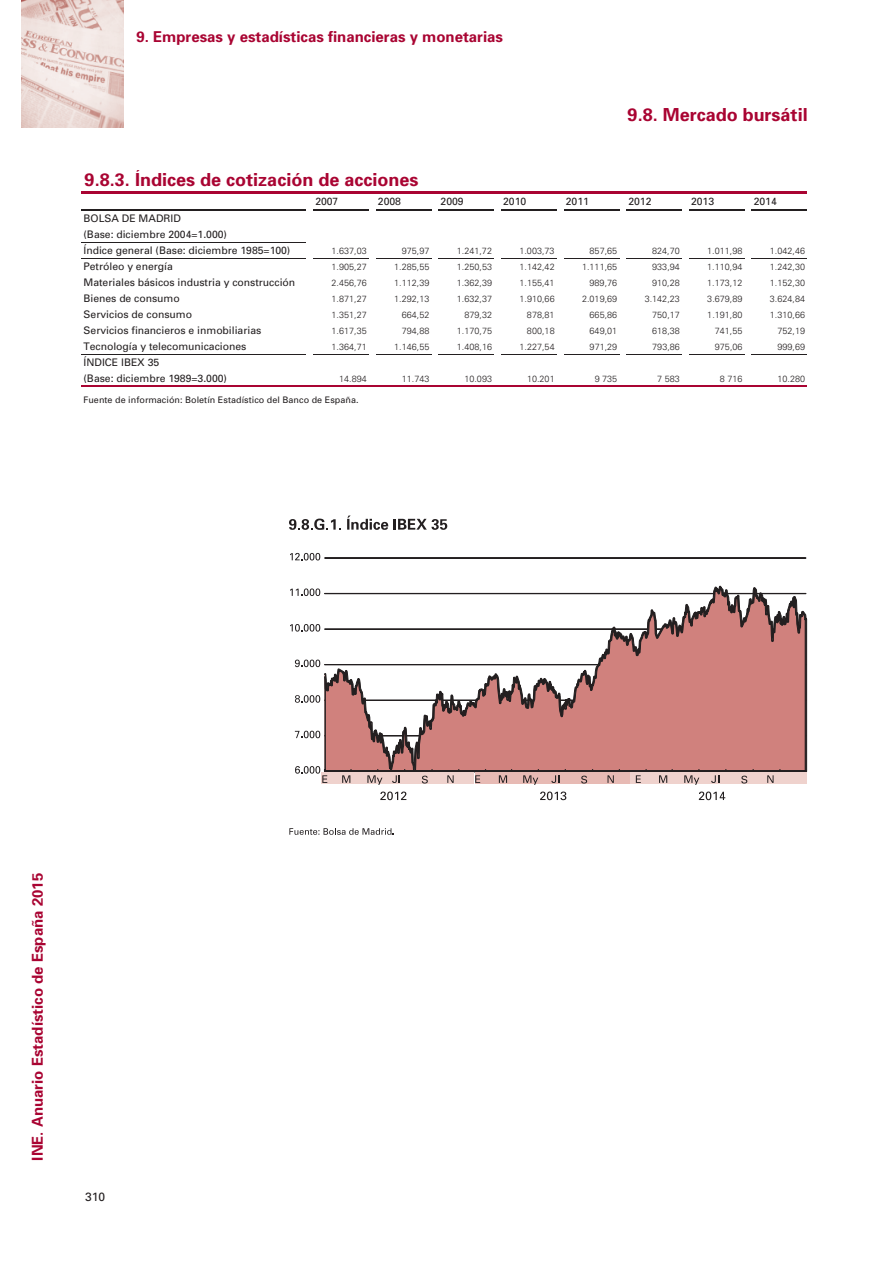
<style>
.page{position:relative;width:893px;height:1263px;background:#fff}
.page>*{position:absolute;margin:0;border:0;box-sizing:border-box;transform-origin:0 0}
.t1{font:700 18px "Univers";color:#a90432}
.t2{font:700 15px "Univers";color:#a90432}
.t3{font:12px "Univers";color:#231f20}
.t4{font:10.5px/16px "Univers";letter-spacing:-.005em;color:#231f20}
.t5{font:300 9px "Univers";letter-spacing:.005em;color:#231f20}
.t6{font:9px "Univers";letter-spacing:.005em;color:#231f20}
</style>
<div class="page">
<img style="left:21px;top:0;width:102px;height:128px">
<svg style="left:289px;top:519px;width:52px;height:11px"></svg>
<svg style="left:347px;top:516px;width:41px;height:14px"></svg>
<svg style="left:394px;top:519px;width:53px;height:11px"></svg>
<div style="left:324px;top:558px;width:482px;height:1px;border:1px solid #231f20"></div>
<svg style="left:324px;top:587px;width:482px;height:186px"></svg>
<svg style="left:415px;top:674px;width:391px;height:98px;background:#c78581"></svg>
<svg style="left:290px;top:624px;width:30px;height:8px"></svg>
<svg style="left:290px;top:588px;width:30px;height:8px"></svg>
<svg style="left:290px;top:553px;width:30px;height:7px"></svg>
<div style="left:475px;top:773px;width:156px;height:11px;background:#e7bab4"></div>
<div style="left:631px;top:773px;width:176px;height:11px;background:#efd2cd"></div>
<svg style="left:636px;top:775px;width:5px;height:8px"></svg>
<svg style="left:659px;top:775px;width:8px;height:8px"></svg>
<svg style="left:684px;top:775px;width:15px;height:10px"></svg>
<svg style="left:711px;top:775px;width:8px;height:8px"></svg>
<svg style="left:741px;top:776px;width:6px;height:8px"></svg>
<svg style="left:767px;top:775px;width:6px;height:8px"></svg>
<svg style="left:699px;top:792px;width:26px;height:8px"></svg>
<div style="left:322px;top:773px;width:152px;height:11px;background:#efd2cd"></div>
<svg style="left:295px;top:660px;width:120px;height:125px"></svg>
<svg style="left:422px;top:776px;width:6px;height:8px"></svg>
<svg style="left:447px;top:775px;width:7px;height:8px"></svg>
<svg style="left:475px;top:775px;width:5px;height:8px"></svg>
<svg style="left:499px;top:775px;width:8px;height:8px"></svg>
<svg style="left:523px;top:775px;width:15px;height:10px"></svg>
<svg style="left:551px;top:775px;width:8px;height:8px"></svg>
<svg style="left:581px;top:776px;width:6px;height:8px"></svg>
<svg style="left:607px;top:775px;width:7px;height:8px"></svg>
<svg style="left:380px;top:792px;width:26px;height:8px"></svg>
<svg style="left:540px;top:792px;width:26px;height:8px"></svg>
<svg style="left:289px;top:828px;width:105px;height:7px"></svg>
<hr style="left:81px;top:209px;width:225px;height:2px;background:#231f20">
<hr style="left:313px;top:209px;width:56px;height:2px;background:#231f20">
<hr style="left:376px;top:209px;width:56px;height:2px;background:#231f20">
<hr style="left:438px;top:209px;width:56px;height:2px;background:#231f20">
<hr style="left:501px;top:209px;width:56px;height:2px;background:#231f20">
<hr style="left:564px;top:209px;width:55px;height:2px;background:#231f20">
<hr style="left:626px;top:209px;width:56px;height:2px;background:#231f20">
<hr style="left:689px;top:209px;width:56px;height:2px;background:#231f20">
<hr style="left:81px;top:258px;width:225px;height:1px;background:#231f20">
<hr style="left:313px;top:258px;width:56px;height:1px;background:#231f20">
<hr style="left:376px;top:258px;width:56px;height:1px;background:#231f20">
<hr style="left:438px;top:258px;width:56px;height:1px;background:#231f20">
<hr style="left:501px;top:258px;width:56px;height:1px;background:#231f20">
<hr style="left:564px;top:258px;width:55px;height:1px;background:#231f20">
<hr style="left:626px;top:258px;width:56px;height:1px;background:#231f20">
<hr style="left:689px;top:258px;width:56px;height:1px;background:#231f20">
<hr style="left:81px;top:354px;width:225px;height:1px;background:#231f20">
<hr style="left:313px;top:354px;width:56px;height:1px;background:#231f20">
<hr style="left:376px;top:354px;width:56px;height:1px;background:#231f20">
<hr style="left:438px;top:354px;width:56px;height:1px;background:#231f20">
<hr style="left:501px;top:354px;width:56px;height:1px;background:#231f20">
<hr style="left:564px;top:354px;width:55px;height:1px;background:#231f20">
<hr style="left:626px;top:354px;width:56px;height:1px;background:#231f20">
<hr style="left:689px;top:354px;width:56px;height:1px;background:#231f20">
<hr style="left:81px;top:191px;width:726px;height:3px;background:#a90432">
<hr style="left:751px;top:209px;width:56px;height:2px;background:#231f20">
<hr style="left:81px;top:242px;width:225px;height:1px;background:#231f20">
<hr style="left:751px;top:258px;width:56px;height:1px;background:#231f20">
<hr style="left:751px;top:354px;width:56px;height:1px;background:#231f20">
<hr style="left:81px;top:385px;width:726px;height:2px;background:#a90432">
<h2 class="t2" style="left:136px;top:31px;width:368px">9. Empresas y estadísticas financieras y monetarias</h2>
<h1 class="t1" style="left:628px;top:108px;width:181px">9.8. Mercado bursátil</h1>
<h1 class="t1" style="left:85px;top:173px;width:335px">9.8.3. Índices de cotización de acciones</h1>
<p class="t4" style="left:315px;top:194px;width:25px">2007</p>
<p class="t4" style="left:378px;top:194px;width:25px">2008</p>
<p class="t4" style="left:441px;top:194px;width:25px">2009</p>
<p class="t4" style="left:503px;top:194px;width:25px">2010</p>
<p class="t4" style="left:566px;top:194px;width:25px">2011</p>
<p class="t4" style="left:628px;top:194px;width:25px">2012</p>
<p class="t4" style="left:691px;top:194px;width:25px">2013</p>
<p class="t4" style="left:754px;top:194px;width:25px">2014</p>
<p class="t4" style="left:84px;top:211px;width:208px">BOLSA DE MADRID<br>(Base: diciembre 2004=1.000)<br>Índice general (Base: diciembre 1985=100)</p>
<p class="t5" style="left:331px;top:247px;width:37px">1.637,03</p>
<p class="t5" style="left:402px;top:247px;width:29px">975,97</p>
<p class="t5" style="left:457px;top:247px;width:37px">1.241,72</p>
<p class="t5" style="left:519px;top:247px;width:37px">1.003,73</p>
<p class="t5" style="left:589px;top:247px;width:29px">857,65</p>
<p class="t5" style="left:652px;top:247px;width:29px">824,70</p>
<p class="t5" style="left:707px;top:247px;width:37px">1.011,98</p>
<p class="t5" style="left:770px;top:247px;width:37px">1.042,46</p>
<p class="t4" style="left:84px;top:259px;width:91px">Petróleo y energía</p>
<p class="t5" style="left:331px;top:263px;width:37px">1.905,27</p>
<p class="t5" style="left:394px;top:263px;width:37px">1.285,55</p>
<p class="t5" style="left:457px;top:263px;width:37px">1.250,53</p>
<p class="t5" style="left:519px;top:263px;width:37px">1.142,42</p>
<p class="t5" style="left:582px;top:263px;width:37px">1.111,65</p>
<p class="t5" style="left:652px;top:263px;width:29px">933,94</p>
<p class="t5" style="left:707px;top:263px;width:37px">1.110,94</p>
<p class="t5" style="left:770px;top:263px;width:37px">1.242,30</p>
<p class="t4" style="left:84px;top:275px;width:213px">Materiales básicos industria y construcción</p>
<p class="t5" style="left:331px;top:279px;width:37px">2.456,76</p>
<p class="t5" style="left:394px;top:279px;width:37px">1.112,39</p>
<p class="t5" style="left:457px;top:279px;width:37px">1.362,39</p>
<p class="t5" style="left:519px;top:279px;width:37px">1.155,41</p>
<p class="t5" style="left:589px;top:279px;width:29px">989,76</p>
<p class="t5" style="left:652px;top:279px;width:29px">910,28</p>
<p class="t5" style="left:707px;top:279px;width:37px">1.173,12</p>
<p class="t5" style="left:770px;top:279px;width:37px">1.152,30</p>
<p class="t4" style="left:84px;top:291px;width:98px">Bienes de consumo</p>
<p class="t5" style="left:331px;top:295px;width:37px">1.871,27</p>
<p class="t5" style="left:394px;top:295px;width:37px">1.292,13</p>
<p class="t5" style="left:457px;top:295px;width:37px">1.632,37</p>
<p class="t5" style="left:519px;top:295px;width:37px">1.910,66</p>
<p class="t5" style="left:582px;top:295px;width:37px">2.019,69</p>
<p class="t5" style="left:645px;top:295px;width:37px">3.142,23</p>
<p class="t5" style="left:707px;top:295px;width:37px">3.679,89</p>
<p class="t5" style="left:770px;top:295px;width:37px">3.624,84</p>
<p class="t4" style="left:84px;top:307px;width:110px">Servicios de consumo</p>
<p class="t5" style="left:331px;top:311px;width:37px">1.351,27</p>
<p class="t5" style="left:402px;top:311px;width:29px">664,52</p>
<p class="t5" style="left:464px;top:311px;width:29px">879,32</p>
<p class="t5" style="left:527px;top:311px;width:29px">878,81</p>
<p class="t5" style="left:590px;top:311px;width:29px">665,86</p>
<p class="t5" style="left:652px;top:311px;width:29px">750,17</p>
<p class="t5" style="left:707px;top:311px;width:37px">1.191,80</p>
<p class="t5" style="left:770px;top:311px;width:37px">1.310,66</p>
<p class="t4" style="left:84px;top:323px;width:179px">Servicios financieros e inmobiliarias</p>
<p class="t5" style="left:331px;top:327px;width:37px">1.617,35</p>
<p class="t5" style="left:402px;top:327px;width:29px">794,88</p>
<p class="t5" style="left:457px;top:327px;width:37px">1.170,75</p>
<p class="t5" style="left:527px;top:327px;width:29px">800,18</p>
<p class="t5" style="left:590px;top:327px;width:29px">649,01</p>
<p class="t5" style="left:652px;top:327px;width:29px">618,38</p>
<p class="t5" style="left:715px;top:327px;width:29px">741,55</p>
<p class="t5" style="left:777px;top:327px;width:29px">752,19</p>
<p class="t4" style="left:84px;top:339px;width:164px">Tecnología y telecomunicaciones</p>
<p class="t5" style="left:331px;top:343px;width:37px">1.364,71</p>
<p class="t5" style="left:394px;top:343px;width:37px">1.146,55</p>
<p class="t5" style="left:457px;top:343px;width:37px">1.408,16</p>
<p class="t5" style="left:519px;top:343px;width:37px">1.227,54</p>
<p class="t5" style="left:590px;top:343px;width:29px">971,29</p>
<p class="t5" style="left:652px;top:343px;width:29px">793,86</p>
<p class="t5" style="left:715px;top:343px;width:29px">975,06</p>
<p class="t5" style="left:777px;top:343px;width:29px">999,69</p>
<p class="t4" style="left:84px;top:355px;width:145px">ÍNDICE IBEX 35<br>(Base: diciembre 1989=3.000)</p>
<p class="t5" style="left:339px;top:375px;width:29px">14.894</p>
<p class="t5" style="left:402px;top:375px;width:29px">11.743</p>
<p class="t5" style="left:464px;top:375px;width:29px">10.093</p>
<p class="t5" style="left:527px;top:375px;width:29px">10.201</p>
<p class="t5" style="left:595px;top:375px;width:24px">9 735</p>
<p class="t5" style="left:657px;top:375px;width:24px">7 583</p>
<p class="t5" style="left:720px;top:375px;width:24px">8 716</p>
<p class="t5" style="left:777px;top:375px;width:29px">10.280</p>
<p class="t6" style="left:83px;top:397px;width:277px">Fuente de información: Boletín Estadístico del Banco de España.</p>
<h2 class="t2" style="left:32px;top:1161px;width:289px;rotate:-90deg">INE. Anuario Estadístico de España 2015</h2>
<h3 class="t3" style="left:85px;top:1193px;width:22px">310</h3>
</div>
